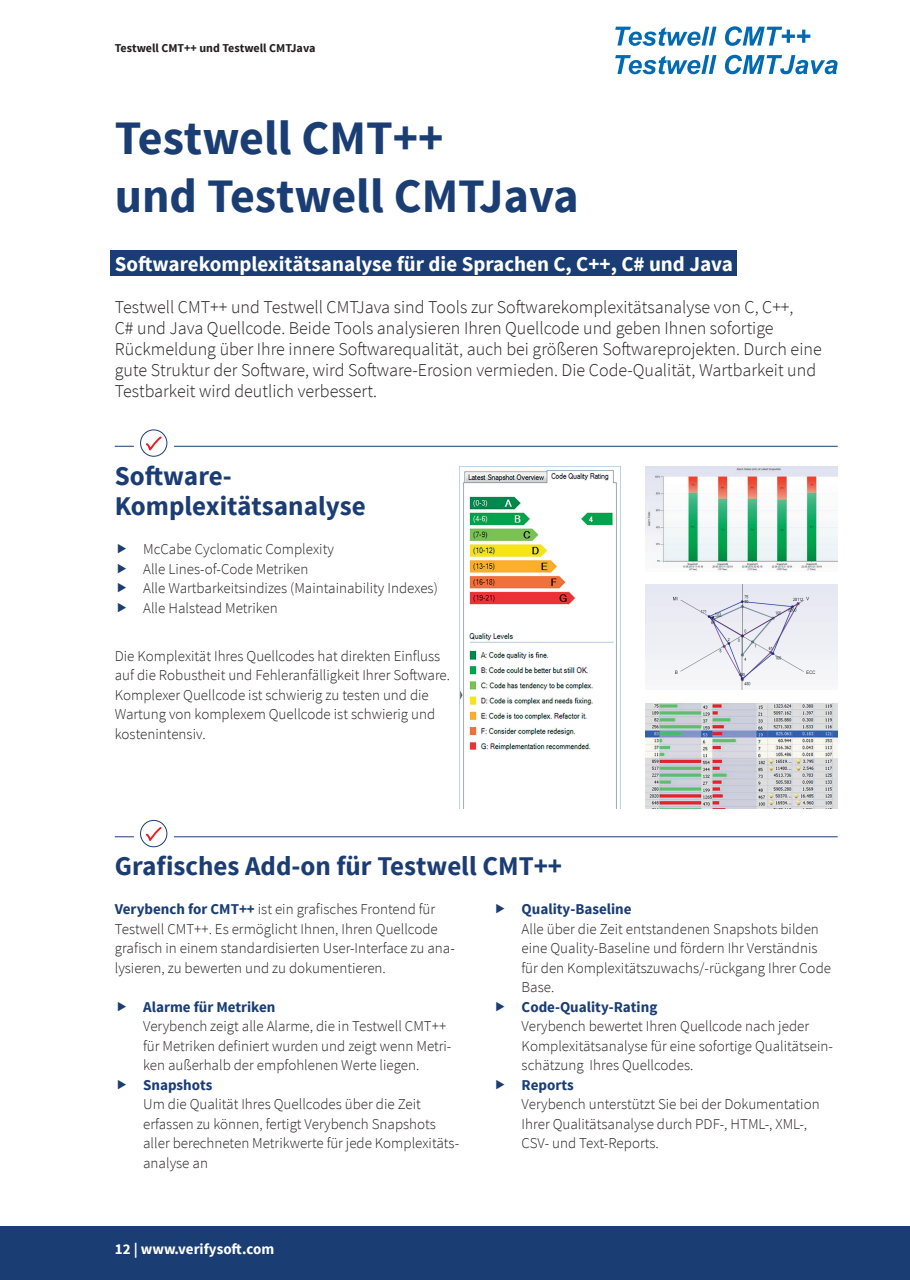
<style>
.page{position:relative;width:910px;height:1280px;background:#fff}
.page>*{position:absolute;margin:0;border:0;box-sizing:border-box;transform-origin:0 0}
.t1{font:700 48px/58.5px "Source Sans Pro";color:#1a3d74}
.t2{font:700 27px/30px "Source Sans Pro";color:#1b3d74}
.t3{font:700 21px "Source Sans Pro";color:#fff}
.t4{font:300 18px/21px "Source Sans Pro";color:#231f20}
.t5{font:300 15px/19.5px "Source Sans Pro";color:#231f20}
.t6{font:700 15px "Source Sans Pro";color:#1a3d74}
.t7{font:700 15px "Source Sans Pro";color:#fff}
.t8{font:700 12px "Source Sans Pro";color:#231f20}
.s1{font-weight:700;color:#1a3d74}
</style>
<div class="page">
<img style="left:459px;top:466px;width:162px;height:342px">
<img style="left:645px;top:466px;width:193px;height:105px">
<img style="left:645px;top:585px;width:193px;height:105px">
<img style="left:645px;top:703px;width:193px;height:105px">
<svg style="left:115px;top:446px;width:19px;height:1px"></svg>
<hr style="left:174px;top:446px;width:664px;height:1px;background:#1a3d74">
<div style="left:140px;top:430px;width:27px;height:27px;border:1px solid #1a3d74;border-radius:50%"></div>
<svg style="left:146px;top:436px;width:16px;height:14px"></svg>
<svg style="left:115px;top:836px;width:19px;height:1px"></svg>
<hr style="left:174px;top:836px;width:664px;height:1px;background:#1a3d74">
<div style="left:140px;top:820px;width:27px;height:27px;border:1px solid #1a3d74;border-radius:50%"></div>
<svg style="left:146px;top:827px;width:16px;height:14px"></svg>
<svg style="left:615px;top:55px;width:101px;height:19px"></svg>
<svg style="left:725px;top:55px;width:113px;height:19px"></svg>
<div style="left:0;top:1226px;width:910px;height:54px;background:#1a3d74"></div>
<div style="left:111px;top:251px;width:626px;height:25px;background:#1a3d74"></div>
<svg style="left:615px;top:27px;width:101px;height:19px"></svg>
<svg style="left:725px;top:26px;width:85px;height:20px"></svg>
<p class="t8" style="left:115px;top:40px;width:202px">Testwell CMT++ und Testwell CMTJava</p>
<h1 class="t1" style="left:115px;top:110px;width:466px">Testwell CMT++<br>und Testwell CMTJava</h1>
<h3 class="t3" style="left:115px;top:250px;width:620px">Softwarekomplexitätsanalyse für die Sprachen C, C++, C# und Java</h3>
<p class="t4" style="left:115px;top:296px;width:708px">Testwell CMT++ und Testwell CMTJava sind Tools zur Softwarekomplexitätsanalyse von C, C++,<br>C# und Java Quellcode. Beide Tools analysieren Ihren Quellcode und geben Ihnen sofortige Rückmeldung über Ihre innere Softwarequalität, auch bei größeren Softwareprojekten. Durch eine gute Struktur der Software, wird Software-Erosion vermieden. Die Code-Qualität, Wartbarkeit und Testbarkeit wird deutlich verbessert.</p>
<h2 class="t2" style="left:115px;top:462px;width:253px">Software-<br>Komplexitätsanalyse</h2>
<p class="t5" style="left:143px;top:540px;width:296px">McCabe Cyclomatic Complexity<br>Alle Lines-of-Code Metriken<br>Alle Wartbarkeitsindizes (Maintainability Indexes)<br>Alle Halstead Metriken</p>
<p class="t5" style="left:115px;top:646px;width:337px">Die Komplexität Ihres Quellcodes hat direkten Einfluss auf die Robustheit und Fehleranfälligkeit Ihrer Software.<br>Komplexer Quellcode ist schwierig zu testen und die Wartung von komplexem Quellcode ist schwierig und kostenintensiv.</p>
<h2 class="t2" style="left:115px;top:852px;width:449px">Grafisches Add-on für Testwell CMT++</h2>
<p class="t5" style="left:115px;top:900px;width:341px"><span class="s1">Verybench for CMT++</span> ist ein grafisches Frontend für Testwell CMT++. Es ermöglicht Ihnen, Ihren Quellcode grafisch in einem standardisierten User-Interface zu ana&shy;lysieren, zu bewerten und zu dokumentieren.</p>
<p class="t6" style="left:143px;top:997px;width:134px">Alarme für Metriken</p>
<p class="t5" style="left:143px;top:1017px;width:310px">Verybench zeigt alle Alarme, die in Testwell CMT++ für Metriken definiert wurden und zeigt wenn Metri&shy;ken außerhalb der empfohlenen Werte liegen.</p>
<p class="t6" style="left:143px;top:1075px;width:71px">Snapshots</p>
<p class="t5" style="left:143px;top:1095px;width:318px">Um die Qualität Ihres Quellcodes über die Zeit erfassen zu können, fertigt Verybench Snapshots aller berechneten Metrikwerte für jede Komplexitäts&shy;analyse an</p>
<p class="t6" style="left:522px;top:900px;width:112px">Quality-Baseline</p>
<p class="t5" style="left:522px;top:919px;width:311px">Alle über die Zeit entstandenen Snapshots bilden eine Quality-Baseline und fördern Ihr Verständnis für den Komplexitätszuwachs/-rückgang Ihrer Code Base.</p>
<p class="t6" style="left:522px;top:997px;width:137px">Code-Quality-Rating</p>
<p class="t5" style="left:522px;top:1017px;width:313px">Verybench bewertet Ihren Quellcode nach jeder<br>Komplexitätsanalyse für eine sofortige Qualitätsein&shy;schätzung Ihres Quellcodes.</p>
<p class="t6" style="left:522px;top:1075px;width:54px">Reports</p>
<p class="t5" style="left:522px;top:1095px;width:300px">Verybench unterstützt Sie bei der Dokumentation<br>Ihrer Qualitätsanalyse durch PDF-, HTML-, XML-,<br>CSV- und Text-Reports.</p>
<p class="t7" style="left:115px;top:1240px;width:161px">12 | www.verifysoft.com</p>
</div>
